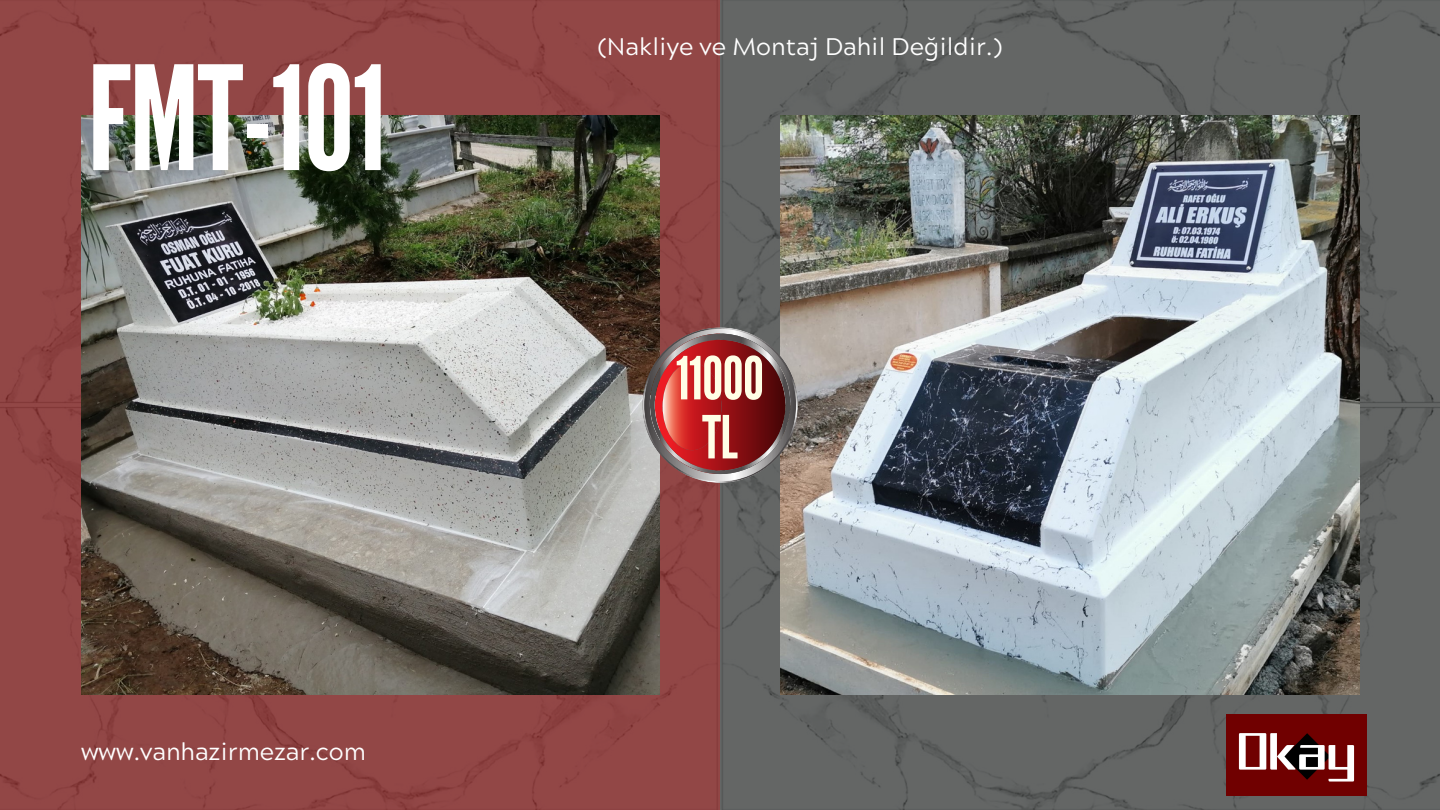
<style>
.page{position:relative;width:1440px;height:810px;background:#fff}
.page>*{position:absolute;margin:0;border:0;box-sizing:border-box;transform-origin:0 0}
.t1{font:144px "League Gothic";letter-spacing:-.01em;color:#fff}
.t2{font:59.2px/59px "League Gothic";letter-spacing:-.01em;color:#fffee6;text-align:center}
.t3{font:24px "Acherus Grotesque";color:#fff}
</style>
<div class="page">
<img style="left:720px;top:0;width:720px;height:810px">
<div style="left:0;top:0;width:720px;height:810px;background:#924746"></div>
<img style="left:81px;top:116px;width:579px;height:579px">
<img style="left:780px;top:116px;width:579px;height:579px">
<svg style="left:642px;top:327px;width:156px;height:156px;background:#8b4949"></svg>
<img style="left:663px;top:363px;width:58px;height:87px;border-radius:50%">
<img style="left:1226px;top:715px;width:141px;height:81px">
<p class="t1" style="left:88px;top:35px;width:300px">FMT-101</p>
<h2 class="t3" style="left:81px;top:742px;width:286px">www.vanhazirmezar.com</h2>
<p class="t3" style="left:598px;top:37px;width:406px">(Nakliye ve Montaj Dahil Değildir.)</p>
<h1 class="t2" style="left:676px;top:350px;width:89px">11000<br>TL</h1>
</div>
